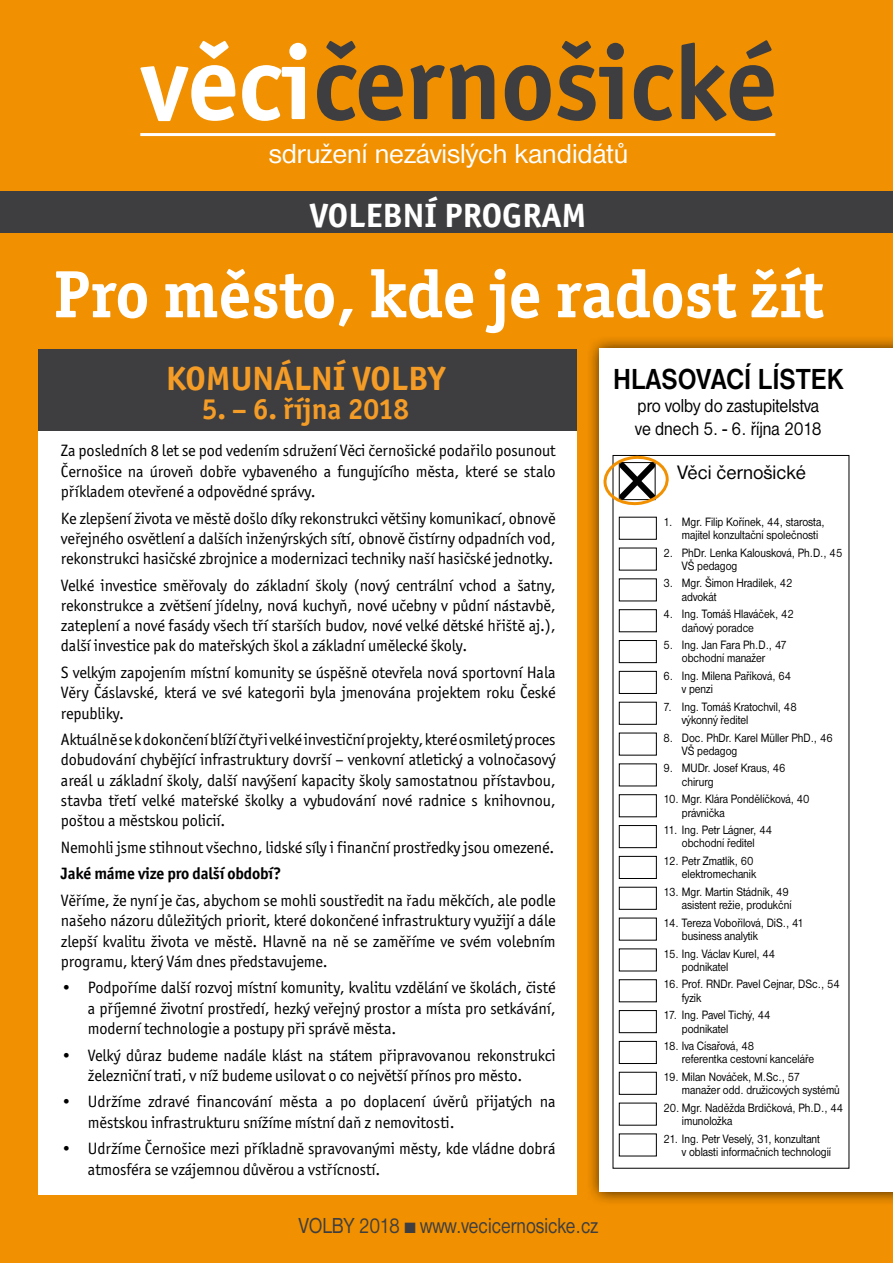
<style>
.page{position:relative;width:893px;height:1263px;background:#f19000}
.page>*{position:absolute;margin:0;border:0;box-sizing:border-box;transform-origin:0 0}
.t1{font:700 105.6px "Officina San Itc TEE";color:#3e3e40}
.t2{font:700 67.05px "Officina Ser Itc TEE";color:#fff}
.t3{font:700 33.75px "Officina San Itc TEE";color:#f49c26;scale:1.05 1}
.t4{font:700 33.75px "Officina San Itc TEE";color:#fff;scale:1.05 1}
.t5{font:700 30px "Nimbus San DEE";color:#000;scale:.87 1}
.t6{font:700 29.25px "Officina San Itc TEE";color:#f49c26}
.t7{font:28.5px "Nimbus San DEE";color:#fff}
.t8{font:22.5px "Nimbus San DEE";color:#3e3e40;scale:.83 1}
.t9{font:20.25px "Nimbus San DEE";color:#000}
.t10{font:19.5px/23.4px "Nimbus San DEE";color:#000;scale:.87 1}
.t11{font:16.5px/20.2px "Officina San Itc TEE";letter-spacing:-.01em;color:#000;text-align:justify}
.t12{font:700 16.5px "Officina San Itc TEE";letter-spacing:-.01em;color:#000}
.t13{font:12.6px/13.4px "Nimbus San DEE";color:#000;scale:.87 1}
.s1{color:#fff}
</style>
<div class="page">
<hr style="left:140px;top:133px;width:635px;height:3px;background:#fff">
<div style="left:0;top:191px;width:893px;height:41px;background:#3e3e40"></div>
<div style="left:38px;top:418px;width:538px;height:777px;background:#fff"></div>
<div style="left:38px;top:349px;width:539px;height:82px;background:#3e3e40"></div>
<div style="left:585px;top:334px;width:308px;height:879px;background:#000;opacity:.75"></div>
<div style="left:599px;top:348px;width:294px;height:843px;background:#fff"></div>
<div style="left:619px;top:517px;width:38px;height:23px;border:1px solid #000"></div>
<div style="left:619px;top:548px;width:38px;height:22px;border:1px solid #000"></div>
<div style="left:619px;top:578px;width:38px;height:23px;border:1px solid #000"></div>
<div style="left:619px;top:609px;width:38px;height:23px;border:1px solid #000"></div>
<div style="left:619px;top:640px;width:38px;height:23px;border:1px solid #000"></div>
<div style="left:619px;top:671px;width:38px;height:23px;border:1px solid #000"></div>
<div style="left:619px;top:702px;width:38px;height:23px;border:1px solid #000"></div>
<div style="left:619px;top:733px;width:38px;height:22px;border:1px solid #000"></div>
<div style="left:619px;top:763px;width:38px;height:23px;border:1px solid #000"></div>
<div style="left:619px;top:794px;width:38px;height:23px;border:1px solid #000"></div>
<div style="left:619px;top:825px;width:38px;height:23px;border:1px solid #000"></div>
<div style="left:619px;top:856px;width:38px;height:23px;border:1px solid #000"></div>
<div style="left:619px;top:887px;width:38px;height:23px;border:1px solid #000"></div>
<div style="left:619px;top:918px;width:38px;height:22px;border:1px solid #000"></div>
<div style="left:619px;top:948px;width:38px;height:23px;border:1px solid #000"></div>
<div style="left:619px;top:979px;width:38px;height:23px;border:1px solid #000"></div>
<div style="left:619px;top:1010px;width:38px;height:23px;border:1px solid #000"></div>
<div style="left:619px;top:1041px;width:38px;height:23px;border:1px solid #000"></div>
<div style="left:619px;top:1072px;width:38px;height:23px;border:1px solid #000"></div>
<div style="left:619px;top:1103px;width:38px;height:22px;border:1px solid #000"></div>
<div style="left:619px;top:1133px;width:38px;height:23px;border:1px solid #000"></div>
<svg style="left:603px;top:456px;width:66px;height:51px"></svg>
<h1 class="t1" style="left:141px;top:18px;width:638px"><span class="s1">věci</span>černošické</h1>
<h3 class="t7" style="left:269px;top:137px;width:361px">sdružení nezávislých kandidátů</h3>
<h3 class="t4" style="left:310px;top:195px;width:87px">VOLEBNÍ</h3>
<h3 class="t4" style="left:444px;top:195px;width:132px">PROGRAM</h3>
<h2 class="t2" style="left:54px;top:253px;width:770px">Pro město, kde je radost žít</h2>
<h3 class="t3" style="left:166px;top:358px;width:268px">Komunální volby</h3>
<h3 class="t6" style="left:202px;top:391px;width:209px">5. – 6. října 2018</h3>
<p class="t11" style="left:61px;top:441px;width:496px">Za posledních 8 let se pod vedením sdružení Věci černošické podařilo posunout Černošice na úroveň dobře vybaveného a fungujícího města, které se stalo příkladem otevřené a odpovědné správy.</p>
<p class="t11" style="left:61px;top:508px;width:496px">Ke zlepšení života ve městě došlo díky rekonstrukci většiny komunikací, obnově veřejného osvětlení a dalších inženýrských sítí, obnově čistírny odpadních vod, rekonstrukci hasičské zbrojnice a modernizaci techniky naší hasičské jednotky.</p>
<p class="t11" style="left:61px;top:575px;width:496px">Velké investice směřovaly do základní školy (nový centrální vchod a šatny, rekonstrukce a zvětšení jídelny, nová kuchyň, nové učebny v půdní nástavbě, zateplení a nové fasády všech tří starších budov, nové velké dětské hřiště aj.), další investice pak do mateřských škol a základní umělecké školy.</p>
<p class="t11" style="left:61px;top:662px;width:496px">S velkým zapojením místní komunity se úspěšně otevřela nová sportovní Hala Věry Čáslavské, která ve své kategorii byla jmenována projektem roku České republiky.</p>
<p class="t11" style="left:61px;top:730px;width:496px">Aktuálně se kdokončení blíží čtyři velké investiční projekty, které osmiletý proces dobudování chybějící infrastruktury dovrší – venkovní atletický a volnočasový areál u základní školy, další navýšení kapacity školy samostatnou přístavbou, stavba třetí velké mateřské školky a vybudování nové radnice s knihovnou, poštou a městskou policií.</p>
<p class="t11" style="left:61px;top:837px;width:495px">Nemohli jsme stihnout všechno, lidské síly i finanční prostředky jsou omezené.</p>
<p class="t12" style="left:61px;top:863px;width:222px">Jaké máme vize pro další období?</p>
<p class="t11" style="left:61px;top:890px;width:496px">Věříme, že nyní je čas, abychom se mohli soustředit na řadu měkčích, ale podle našeho názoru důležitých priorit, které dokončené infrastruktury využijí a dále zlepší kvalitu života ve městě. Hlavně na ně se zaměříme ve svém volebním programu, který Vám dnes představujeme.</p>
<p class="t11" style="left:88px;top:978px;width:469px;text-indent:-27px">• Podpoříme další rozvoj místní komunity, kvalitu vzdělání ve školách, čisté a příjemné životní prostředí, hezký veřejný prostor a místa pro setkávání, moderní technologie a postupy při správě města.</p>
<p class="t11" style="left:61px;top:1045px;width:496px;text-align:center">• Velký důraz budeme nadále klást na státem připravovanou rekonstrukci železniční trati, v níž budeme usilovat o co největší přínos pro město.</p>
<p class="t11" style="left:88px;top:1092px;width:469px;text-indent:-27px">• Udržíme zdravé financování města a po doplacení úvěrů přijatých na městskou infrastrukturu snížíme místní daň z nemovitosti.</p>
<p class="t11" style="left:88px;top:1139px;width:469px;text-indent:-27px">• Udržíme Černošice mezi příkladně spravovanými městy, kde vládne dobrá atmosféra se vzájemnou důvěrou a vstřícností.</p>
<h3 class="t8" style="left:299px;top:1213px;width:362px">VOLBY 2018 ■ www.vecicernosicke.cz</h3>
<h3 class="t5" style="left:613px;top:362px;width:266px">HLASOVACÍ LÍSTEK</h3>
<p class="t10" style="left:635px;top:394px;width:216px">pro volby do zastupitelstva ve dnech 5. - 6. října 2018</p>
<p class="t9" style="left:678px;top:461px;width:130px">Věci černošické</p>
<p class="t13" style="left:682px;top:515px;width:166px;text-indent:-18px">1. Mgr. Filip Kořínek, 44, starosta, majitel konzultační společnosti</p>
<p class="t13" style="left:682px;top:546px;width:186px;text-indent:-18px">2. PhDr. Lenka Kalousková, Ph.D., 45<br>VŠ pedagog</p>
<p class="t13" style="left:682px;top:577px;width:129px;text-indent:-18px">3. Mgr. Šimon Hradilek, 42 advokát</p>
<p class="t13" style="left:682px;top:608px;width:130px;text-indent:-18px">4. Ing. Tomáš Hlaváček, 42 daňový poradce</p>
<p class="t13" style="left:664px;top:638px;width:143px;text-align:center">5. Ing. Jan Fara Ph.D., 47 obchodní manažer</p>
<p class="t13" style="left:682px;top:669px;width:127px;text-indent:-18px">6. Ing. Milena Paříková, 64 v penzi</p>
<p class="t13" style="left:682px;top:700px;width:133px;text-indent:-18px">7. Ing. Tomáš Kratochvíl, 48 výkonný ředitel</p>
<p class="t13" style="left:682px;top:731px;width:175px;text-indent:-18px">8. Doc. PhDr. Karel Müller PhD., 46<br>VŠ pedagog</p>
<p class="t13" style="left:682px;top:762px;width:121px;text-indent:-18px">9. MUDr. Josef Kraus, 46 chirurg</p>
<p class="t13" style="left:682px;top:793px;width:148px;text-indent:-18px">10. Mgr. Klára Pondělíčková, 40 právnička</p>
<p class="t13" style="left:664px;top:823px;width:126px;text-align:center">11. Ing. Petr Lágner, 44 obchodní ředitel</p>
<p class="t13" style="left:664px;top:854px;width:108px;text-align:right">12. Petr Zmatlík, 60 elektromechanik</p>
<p class="t13" style="left:664px;top:885px;width:149px;text-align:right">13. Mgr. Martin Stádník, 49 asistent režie, produkční</p>
<p class="t13" style="left:682px;top:916px;width:142px;text-indent:-18px">14. Tereza Vobořilová, DiS., 41 business analytik</p>
<p class="t13" style="left:682px;top:947px;width:109px;text-indent:-18px">15. Ing. Václav Kurel, 44 podnikatel</p>
<p class="t13" style="left:682px;top:978px;width:183px;text-indent:-18px">16. Prof. RNDr. Pavel Cejnar, DSc., 54 fyzik</p>
<p class="t13" style="left:682px;top:1008px;width:103px;text-indent:-18px">17. Ing. Pavel Tichý, 44 podnikatel</p>
<p class="t13" style="left:682px;top:1039px;width:154px;text-indent:-18px">18. Iva Císařová, 48<br>referentka cestovní kanceláře</p>
<p class="t13" style="left:682px;top:1070px;width:183px;text-indent:-18px">19. Milan Nováček, M.Sc., 57 manažer odd. družicových systémů</p>
<p class="t13" style="left:682px;top:1101px;width:187px;text-indent:-18px">20. Mgr. Naděžda Brdičková, Ph.D., 44 imunoložka</p>
<p class="t13" style="left:682px;top:1132px;width:173px;text-indent:-18px">21. Ing. Petr Veselý, 31, konzultant<br>v oblasti informačních technologií</p>
</div>
